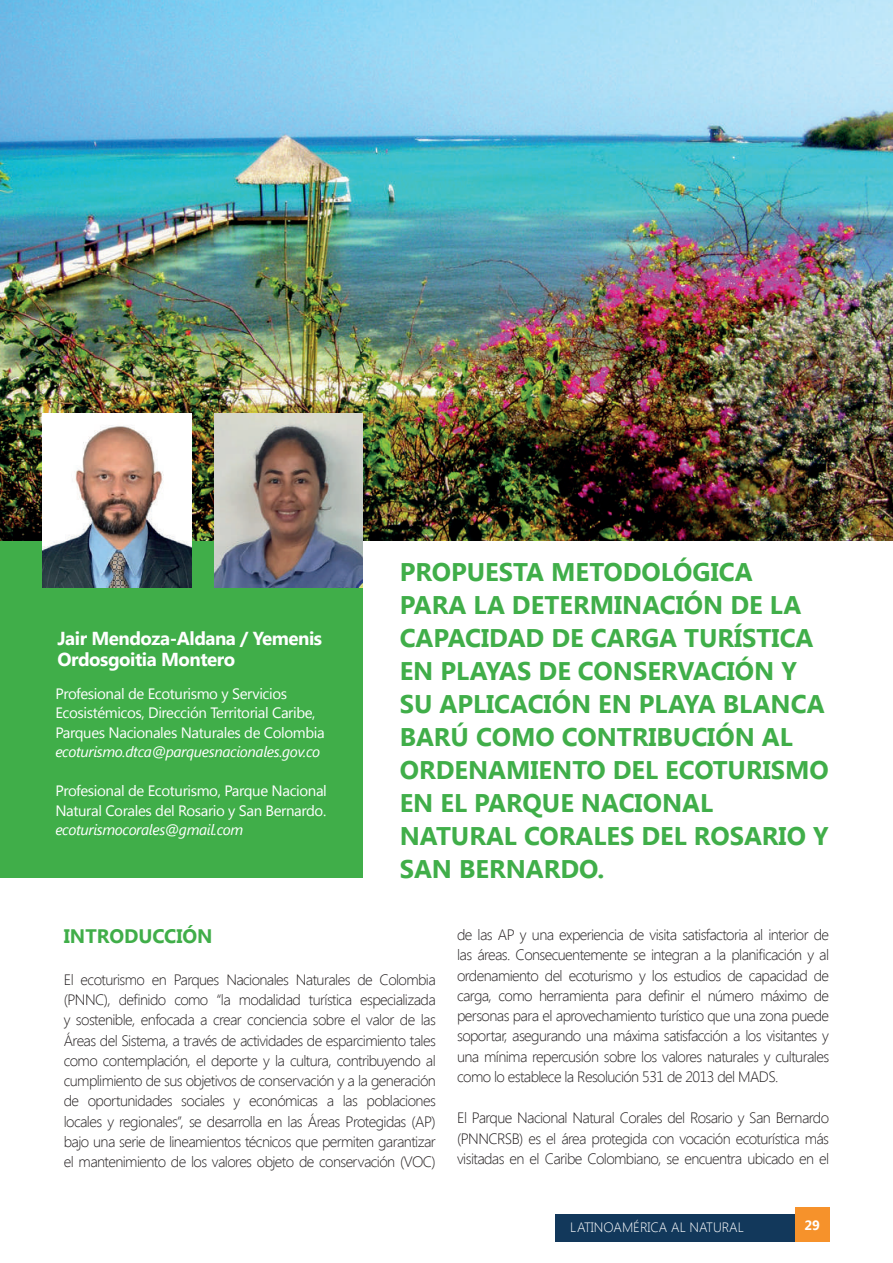
<style>
.page{position:relative;width:893px;height:1263px;background:#fff}
.page>*{position:absolute;margin:0;border:0;box-sizing:border-box;transform-origin:0 0}
.t1{font:700 25.5px/33px "Segoe UI";color:#40ae49}
.t2{font:700 19.5px "Segoe UI";color:#40ae49}
.t3{font:700 18.75px/21px "Segoe UI";letter-spacing:-.025em;color:#fff}
.t4{font:300 15px/20.2px "Segoe UI";letter-spacing:-.04em;color:#231f20;text-align:justify}
.t5{font:15px/19.5px "Segoe UI";letter-spacing:-.025em;color:#fff}
.t6{font:italic 15px "Segoe UI";letter-spacing:-.025em;color:#fff}
.t7{font:300 13.5px "Segoe UI";color:#fff}
.t8{font:700 13.5px "Segoe UI";color:#fff}
</style>
<div class="page">
<div style="left:555px;top:1214px;width:246px;height:28px;background:#12385b"></div>
<div style="left:795px;top:1208px;width:34px;height:34px;background:#f6922b"></div>
<div style="left:0;top:29px;width:363px;height:849px;background:#40ae49"></div>
<img style="left:0;top:0;width:893px;height:541px">
<img style="left:43px;top:413px;width:148px;height:175px">
<img style="left:214px;top:414px;width:149px;height:174px">
<p class="t3" style="left:58px;top:627px;width:266px">Jair Mendoza-Aldana / Yemenis<br>Ordosgoitia Montero</p>
<p class="t5" style="left:55px;top:683px;width:271px">Profesional de Ecoturismo y Servicios<br>Ecosistémicos, Dirección Territorial Caribe,<br>Parques Nacionales Naturales de Colombia</p>
<p class="t6" style="left:55px;top:741px;width:266px">ecoturismo.dtca@parquesnacionales.gov.co</p>
<p class="t5" style="left:55px;top:780px;width:273px">Profesional de Ecoturismo, Parque Nacional<br>Natural Corales del Rosario y San Bernardo.</p>
<p class="t6" style="left:55px;top:819px;width:190px">ecoturismocorales@gmail.com</p>
<p class="t1" style="left:400px;top:554px;width:431px">PROPUESTA METODOLÓGICA<br>PARA LA DETERMINACIÓN DE LA<br>CAPACIDAD DE CARGA TURÍSTICA<br>EN PLAYAS DE CONSERVACIÓN Y<br>SU APLICACIÓN EN PLAYA BLANCA<br>BARÚ COMO CONTRIBUCIÓN AL<br>ORDENAMIENTO DEL ECOTURISMO<br>EN EL PARQUE NACIONAL<br>NATURAL CORALES DEL ROSARIO Y<br>SAN BERNARDO.</p>
<h2 class="t2" style="left:64px;top:922px;width:150px">INTRODUCCIÓN</h2>
<p class="t4" style="left:64px;top:969px;width:374px">El ecoturismo en Parques Nacionales Naturales de Colombia (PNNC), definido como “la modalidad turística especializada y sostenible, enfocada a crear conciencia sobre el valor de las Áreas del Sistema, a través de actividades de esparcimiento tales como contemplación, el deporte y la cultura, contribuyendo al cumplimiento de sus objetivos de conservación y a la generación de oportunidades sociales y económicas a las poblaciones locales y regionales”, se desarrolla en las Áreas Protegidas (AP) bajo una serie de lineamientos técnicos que permiten garantizar el mantenimiento de los valores objeto de conservación (VOC)</p>
<p class="t4" style="left:457px;top:924px;width:374px">de las AP y una experiencia de visita satisfactoria al interior de las áreas. Consecuentemente se integran a la planificación y al ordenamiento del ecoturismo y los estudios de capacidad de carga, como herramienta para definir el número máximo de personas para el aprovechamiento turístico que una zona puede soportar, asegurando una máxima satisfacción a los visitantes y una mínima repercusión sobre los valores naturales y culturales como lo establece la Resolución 531 de 2013 del MADS.</p>
<p class="t4" style="left:457px;top:1107px;width:374px">El Parque Nacional Natural Corales del Rosario y San Bernardo (PNNCRSB) es el área protegida con vocación ecoturística más visitadas en el Caribe Colombiano, se encuentra ubicado en el</p>
<p class="t7" style="left:570px;top:1218px;width:175px">LATINOAMÉRICA AL NATURAL</p>
<p class="t8" style="left:804px;top:1215px;width:17px">29</p>
</div>
